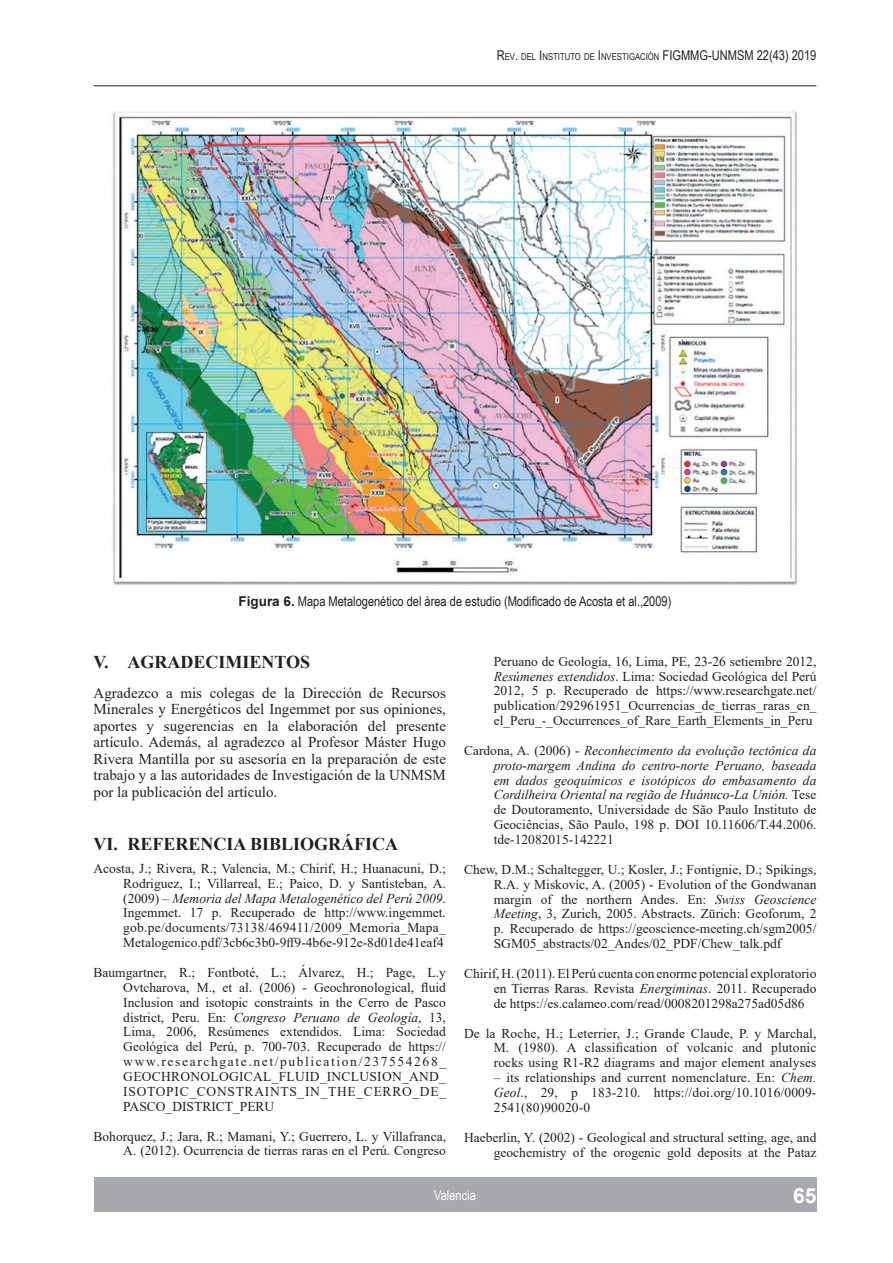
<style>
.page{position:relative;width:893px;height:1263px;background:#fff}
.page>*{position:absolute;margin:0;border:0;box-sizing:border-box;transform-origin:0 0}
.t1{font:700 21px "Arial";color:#fff}
.t2{font:700 18px "Times New Roman";color:#231f20}
.t3{font:15px/16.5px "Times New Roman";color:#231f20;text-align:justify}
.t4{font:13.5px/14.9px "Times New Roman";color:#231f20;text-align:justify}
.t5{font:italic 13.5px/14.9px "Times New Roman";color:#231f20;text-align:justify}
.t6{font:13.5px "Arial Narrow";color:#231f20}
.t7{font:13.5px "Arial Narrow";color:#fff}
.t8{font:9.45px "Arial Narrow";color:#231f20}
.s1{font-size:13.5px}
.s2{font-family:"Arial";font-weight:700}
.s3{font-style:italic}
.s4{font-style:normal}
</style>
<div class="page">
<div style="left:94px;top:1178px;width:722px;height:34px;background:#a8a9ad"></div>
<hr style="left:94px;top:85px;width:722px;height:1px;background:#231f20">
<img style="left:113px;top:111px;width:684px;height:475px">
<p class="t8" style="left:497px;top:50px;width:321px"><span class="s1">R</span>EV<span class="s1">.</span> DEL <span class="s1">I</span>NSTITUTO DE <span class="s1">I</span>NVESTIGACIÓN <span class="s1">FIGMMG-UN MSM 22(43) 2019</span></p>
<p class="t6" style="left:238px;top:591px;width:434px"><span class="s2">Figura 6.</span> Mapa Metalogenético del área de estudio (Modificado de Acosta et al.,2009)</p>
<h2 class="t2" style="left:94px;top:649px;width:218px">V. AGRADECIMIENTOS</h2>
<p class="t3" style="left:94px;top:684px;width:354px">Agradezco a mis colegas de la Dirección de Recursos Minerales y Energéticos del Ingemmet por sus opiniones, aportes y sugerencias en la elaboración del presente artículo. Además, al agradezco al Profesor Máster Hugo Rivera Mantilla por su asesoría en la preparación de este trabajo y a las autoridades de Investigación de la UNMSM por la publicación del artículo.</p>
<h2 class="t2" style="left:94px;top:830px;width:306px">VI. REFERENCIA BIBLIOGRÁFICA</h2>
<p class="t4" style="left:123px;top:860px;width:324px;text-indent:-30px">Acosta, J.; Rivera, R.; Valencia, M.; Chirif, H.; Huanacuni, D.; Rodriguez, I.; Villarreal, E.; Paico, D. y Santisteban, A. (2009) – <span class="s3">Memoria del Mapa Metalogenético del Perú 2009</span>.<br>Ingemmet. 17 p. Recuperado de http://www.ingemmet. gob.pe/documents/73138/469411/2009_Memoria_Mapa_ Metalogenico.pdf/3cb6c3b0-9ff9-4b6e-912e-8d01de41eaf4</p>
<p class="t4" style="left:123px;top:965px;width:324px;text-indent:-30px">Baumgartner, R.; Fontboté, L.; Álvarez, H.; Page, L.y Ovtcharova, M., et al. (2006) - Geochronological, fluid Inclusion and isotopic constraints in the Cerro de Pasco district, Peru. En: <span class="s3">Congreso Peruano de Geología</span>, 13, Lima, 2006, Resúmenes extendidos. Lima: Sociedad Geológica del Perú, p. 700-703. Recuperado de https:// www.researchgate.net/publication/237554268_ GEOCHRONOLOGICAL_FLUID_INCLUSION_AND_ ISOTOPIC_CONSTRAINTS_IN_THE_CERRO_DE_ PASCO_DISTRICT_PERU</p>
<p class="t4" style="left:94px;top:1128px;width:354px;text-align:right">Bohorquez, J.; Jara, R.; Mamani, Y.; Guerrero, L. y Villafranca,<br>A. (2012). Ocurrencia de tierras raras en el Perú. Congreso</p>
<p class="t4" style="left:494px;top:653px;width:324px">Peruano de Geología, 16, Lima, PE, 23-26 setiembre 2012, <span class="s3">Resúmenes extendidos</span>. Lima: Sociedad Geológica del Perú 2012, 5 p. Recuperado de https://www.researchgate.net/ publication/292961951_Ocurrencias_de_tierras_raras_en_ el_Peru_-_Occurrences_of_Rare_Earth_Elements_in_Peru</p>
<p class="t5" style="left:494px;top:743px;width:324px;text-indent:-30px"><span class="s4">Cardona, A. (2006) -</span> Reconhecimento da evolução tectônica da proto-margem Andina do centro-norte Peruano, baseada em dados geoquímicos e isotópicos do embasamento da Cordilheira Oriental na região de Huánuco-La Unión. <span class="s4">Tese de Doutoramento, Universidade de São Paulo Instituto de Geociências, São Paulo, 198 p. DOI 10.11606/T.44.2006. tde-12082015-142221</span></p>
<p class="t4" style="left:494px;top:861px;width:324px;text-indent:-30px">Chew, D.M.; Schaltegger, U.; Kosler, J.; Fontignie, D.; Spikings, R.A. y Miskovíc, A. (2005) - Evolution of the Gondwanan margin of the northern Andes. En: <span class="s3">Swiss Geoscience Meeting</span>, 3, Zurich, 2005. Abstracts. Zürich: Geoforum, 2 p. Recuperado de https://geoscience-meeting.ch/sgm2005/ SGM05_abstracts/02_Andes/02_PDF/Chew_talk.pdf</p>
<p class="t4" style="left:494px;top:966px;width:324px;text-indent:-30px">Chirif, H. (2011). El Perú cuenta con enorme potencial exploratorio en Tierras Raras. Revista <span class="s3">Energiminas</span>. 2011. Recuperado de https://es.calameo.com/read/0008201298a275ad05d86</p>
<p class="t4" style="left:494px;top:1025px;width:324px;text-indent:-30px">De la Roche, H.; Leterrier, J.; Grande Claude, P. y Marchal, M. (1980). A classification of volcanic and plutonic rocks using R1-R2 diagrams and major element analyses</p>
<p class="t4" style="left:494px;top:1070px;width:324px">– its relationships and current nomenclature. En: <span class="s3">Chem.<br>Geol</span>., 29, p 183-210. https://doi.org/10.1016/0009- 2541(80)90020-0</p>
<p class="t4" style="left:464px;top:1129px;width:354px;text-align:right">Haeberlin, Y. (2002) - Geological and structural setting, age, and geochemistry of the orogenic gold deposits at the Pataz</p>
<p class="t7" style="left:434px;top:1185px;width:43px">Valencia</p>
<h1 class="t1" style="left:793px;top:1180px;width:25px">65</h1>
</div>
